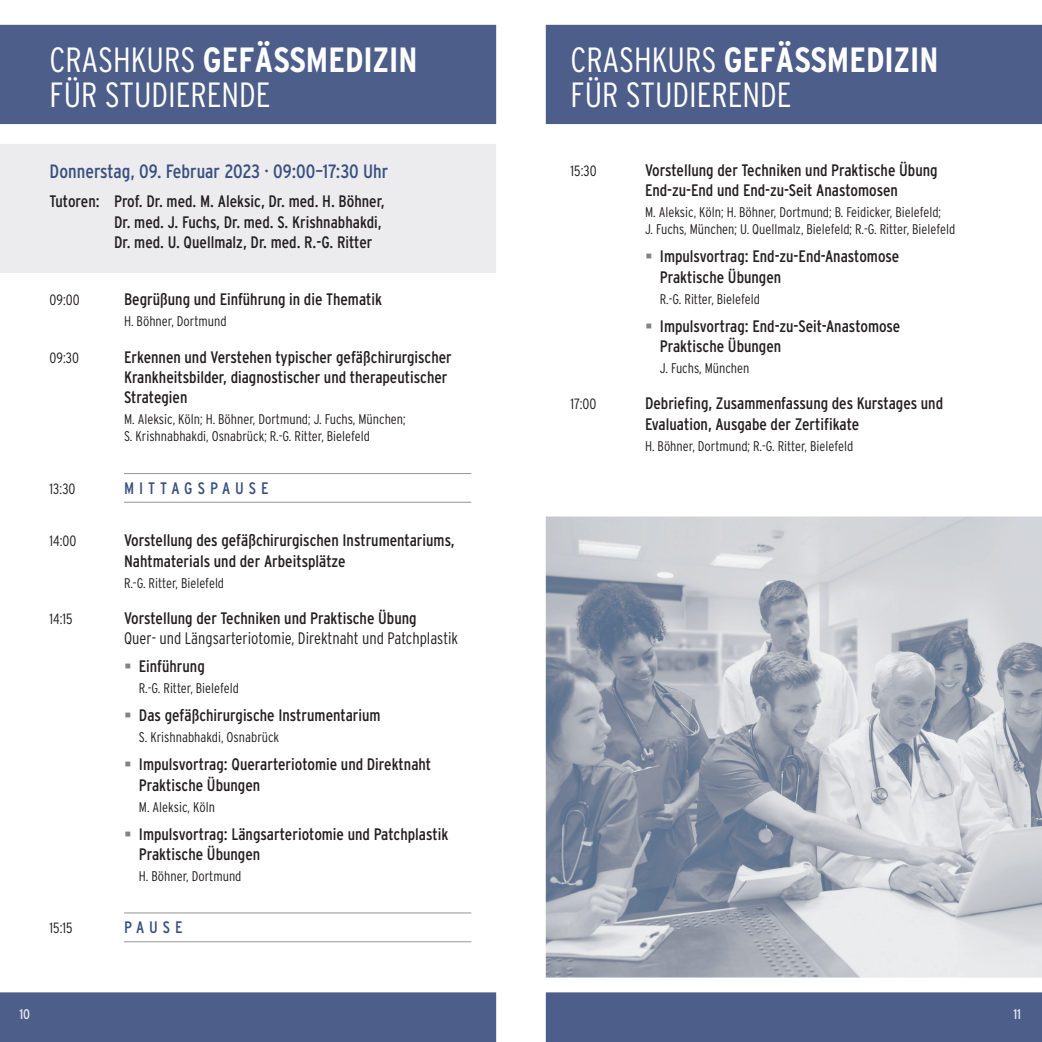
<style>
.page{position:relative;width:1042px;height:1042px;background:#fff}
.page>*{position:absolute;margin:0;border:0;box-sizing:border-box;transform-origin:0 0}
.t1{font:700 condensed 35px "Interstate Plus";color:#fff}
.t2{font:300 condensed 35px "Interstate Plus";color:#fff}
.t3{font:condensed 19.25px "Interstate Plus";color:#395080}
.t4{font:condensed 16.62px "Interstate Plus";color:#231f20}
.t5{font:300 condensed 16.62px "Interstate Plus";color:#231f20}
.t6{font:condensed 16.62px "Interstate Plus";letter-spacing:.3em;color:#395080}
.t7{font:300 condensed 14.88px "Interstate Plus";color:#231f20}
.t8{font:300 condensed 14px "Interstate Plus";color:#231f20}
.t9{font:condensed 14px "Interstate Plus";color:rgb(255 255 255/.85)}
.s1{font-weight:300}
</style>
<div class="page">
<div style="left:0;top:144px;width:496px;height:129px;background:#ececee"></div>
<hr style="left:124px;top:473px;width:347px;height:1px;background:#939598">
<hr style="left:124px;top:502px;width:347px;height:1px;background:#939598">
<hr style="left:124px;top:912px;width:347px;height:1px;background:#939598">
<hr style="left:124px;top:941px;width:347px;height:1px;background:#939598">
<div style="left:0;top:992px;width:496px;height:50px;background:#4d5e8b"></div>
<div style="left:0;top:25px;width:496px;height:99px;background:#4d5e8b"></div>
<div style="left:546px;top:25px;width:496px;height:99px;background:#4d5e8b"></div>
<div style="left:546px;top:992px;width:496px;height:50px;background:#4d5e8b"></div>
<div style="left:546px;top:517px;width:496px;height:460px;background:#fff;opacity:.3"></div>
<p class="t1" style="left:50px;top:46px;width:369px"><span class="s1">CRASHKURS</span> GEFÄSSMEDIZIN</p>
<p class="t2" style="left:50px;top:81px;width:223px">FÜR STUDIERENDE</p>
<p class="t3" style="left:50px;top:164px;width:340px">Donnerstag, 09. Februar 2023 · 09:00–17:30 Uhr</p>
<p class="t4" style="left:50px;top:195px;width:337px">Tutoren: Prof. Dr. med. M. Aleksic, Dr. med. H. Böhner,</p>
<p class="t4" style="left:114px;top:215px;width:269px">Dr. med. J. Fuchs, Dr. med. S. Krishnabhakdi,</p>
<p class="t4" style="left:114px;top:236px;width:260px">Dr. med. U. Quellmalz, Dr. med. R.-G. Ritter</p>
<p class="t7" style="left:50px;top:294px;width:32px">09:00</p>
<p class="t4" style="left:124px;top:293px;width:260px">Begrüßung und Einführung in die Thematik</p>
<p class="t8" style="left:124px;top:316px;width:104px">H. Böhner, Dortmund</p>
<p class="t7" style="left:50px;top:352px;width:31px">09:30</p>
<p class="t4" style="left:124px;top:350px;width:329px">Erkennen und Verstehen typischer gefäßchirurgischer</p>
<p class="t4" style="left:124px;top:371px;width:325px">Krankheitsbilder, diagnostischer und therapeutischer</p>
<p class="t4" style="left:124px;top:391px;width:65px">Strategien</p>
<p class="t8" style="left:124px;top:414px;width:283px">M. Aleksic, Köln; H. Böhner, Dortmund; J. Fuchs, München;</p>
<p class="t8" style="left:124px;top:431px;width:247px">S. Krishnabhakdi, Osnabrück; R.-G. Ritter, Bielefeld</p>
<p class="t7" style="left:50px;top:483px;width:27px">13:30</p>
<p class="t6" style="left:124px;top:482px;width:146px">MITTAGSPAUSE</p>
<p class="t7" style="left:50px;top:535px;width:28px">14:00</p>
<p class="t4" style="left:124px;top:534px;width:332px">Vorstellung des gefäßchirurgischen Instrumentariums,</p>
<p class="t4" style="left:124px;top:554px;width:223px">Nahtmaterials und der Arbeitsplätze</p>
<p class="t8" style="left:124px;top:577px;width:102px">R.-G. Ritter, Bielefeld</p>
<p class="t7" style="left:50px;top:613px;width:25px">14:15</p>
<p class="t4" style="left:124px;top:612px;width:294px">Vorstellung der Techniken und Praktische Übung</p>
<p class="t5" style="left:124px;top:632px;width:336px">Quer- und Längsarteriotomie, Direktnaht und Patchplastik</p>
<p class="t4" style="left:139px;top:660px;width:67px">Einführung</p>
<p class="t8" style="left:139px;top:683px;width:102px">R.-G. Ritter, Bielefeld</p>
<p class="t4" style="left:139px;top:709px;width:243px">Das gefäßchirurgische Instrumentarium</p>
<p class="t8" style="left:139px;top:732px;width:142px">S. Krishnabhakdi, Osnabrück</p>
<p class="t4" style="left:139px;top:758px;width:294px">Impulsvortrag: Querarteriotomie und Direktnaht</p>
<p class="t4" style="left:139px;top:778px;width:123px">Praktische Übungen</p>
<p class="t8" style="left:139px;top:801px;width:78px">M. Aleksic, Köln</p>
<p class="t4" style="left:139px;top:827px;width:311px">Impulsvortrag: Längsarteriotomie und Patchplastik</p>
<p class="t4" style="left:139px;top:847px;width:123px">Praktische Übungen</p>
<p class="t8" style="left:139px;top:870px;width:104px">H. Böhner, Dortmund</p>
<p class="t7" style="left:50px;top:922px;width:25px">15:15</p>
<p class="t6" style="left:124px;top:921px;width:60px">PAUSE</p>
<p class="t1" style="left:570px;top:46px;width:369px"><span class="s1">CRASHKURS</span> GEFÄSSMEDIZIN</p>
<p class="t2" style="left:570px;top:81px;width:223px">FÜR STUDIERENDE</p>
<p class="t7" style="left:570px;top:165px;width:28px">15:30</p>
<p class="t4" style="left:645px;top:164px;width:294px">Vorstellung der Techniken und Praktische Übung</p>
<p class="t4" style="left:645px;top:184px;width:254px">End-zu-End und End-zu-Seit Anastomosen</p>
<p class="t8" style="left:645px;top:207px;width:298px">M. Aleksic, Köln; H. Böhner, Dortmund; B. Feidicker, Bielefeld;</p>
<p class="t8" style="left:645px;top:224px;width:312px">J. Fuchs, München; U. Quellmalz, Bielefeld; R.-G. Ritter, Bielefeld</p>
<p class="t4" style="left:660px;top:250px;width:241px">Impulsvortrag: End-zu-End-Anastomose</p>
<p class="t4" style="left:660px;top:270px;width:123px">Praktische Übungen</p>
<p class="t8" style="left:660px;top:293px;width:102px">R.-G. Ritter, Bielefeld</p>
<p class="t4" style="left:660px;top:319px;width:242px">Impulsvortrag: End-zu-Seit-Anastomose</p>
<p class="t4" style="left:660px;top:340px;width:123px">Praktische Übungen</p>
<p class="t8" style="left:660px;top:362px;width:91px">J. Fuchs, München</p>
<p class="t7" style="left:570px;top:399px;width:27px">17:00</p>
<p class="t4" style="left:645px;top:397px;width:300px">Debriefing, Zusammenfassung des Kurstages und</p>
<p class="t4" style="left:645px;top:417px;width:216px">Evaluation, Ausgabe der Zertifikate</p>
<p class="t8" style="left:645px;top:440px;width:210px">H. Böhner, Dortmund; R.-G. Ritter, Bielefeld</p>
<p class="t9" style="left:19px;top:1008px;width:12px">10</p>
<p class="t9" style="left:1013px;top:1008px;width:9px">11</p>
</div>
